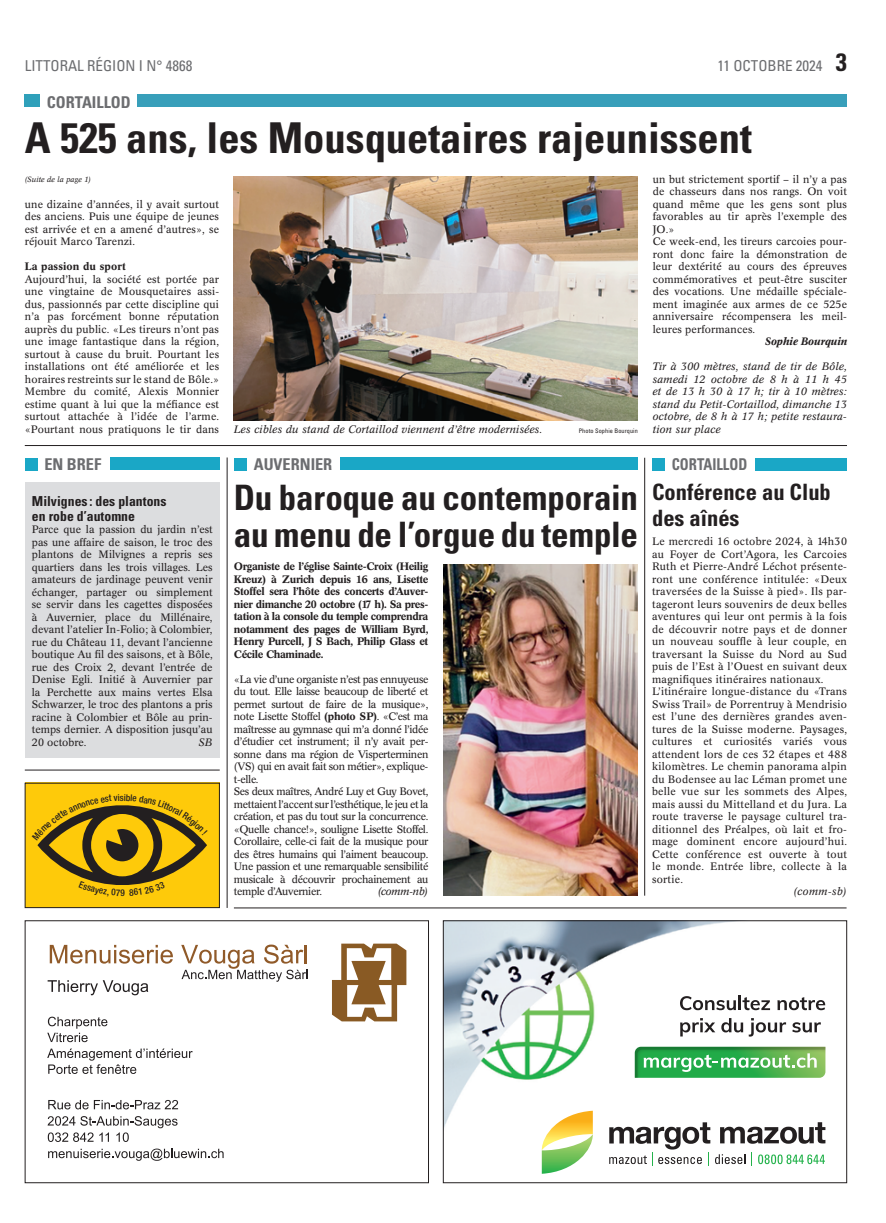
<style>
.page{position:relative;width:886px;height:1223px;background:#fff}
.page>*{position:absolute;margin:0;border:0;box-sizing:border-box;transform-origin:0 0}
.t1{font:700 condensed 42.5px "Univers";color:#231f20}
.t2{font:700 condensed 35px/37.5px "Univers";letter-spacing:-.005em;color:#231f20}
.t3{font:700 condensed 22.5px/26.2px "Univers";color:#231f20}
.t4{font:700 condensed 16.25px "Univers";color:#6c6d70}
.t5{font:700 condensed 16.25px "Univers";color:#6c6d70;scale:.9 1}
.t6{font:condensed 15px "Univers";color:#6c6d70}
.t7{font:700 condensed 13.75px/15px "Univers";color:#231f20}
.t8{font:10.62px/12.5px "Concorde BE";letter-spacing:.01em;color:#231f20;text-align:justify}
.t9{font:10.62px/12.5px "Concorde BE";letter-spacing:-.03em;color:#231f20}
.t10{font:500 10.62px/12.5px "Concorde BE";letter-spacing:-.03em;color:#231f20;text-align:justify}
.t11{font:italic 10.62px/12.5px "Concorde BE";letter-spacing:.01em;color:#231f20;text-align:justify}
.t12{font:500 10.62px "Concorde BE";letter-spacing:.01em;color:#231f20}
.t13{font:italic 500 10.62px "Concorde BE";letter-spacing:.01em;color:#231f20}
.t14{font:italic 7.5px "Concorde BE";color:#231f20}
.t15{font:condensed 6.25px "Univers";letter-spacing:.01em;color:#231f20}
.s1{font-weight:700;font-size:25px;color:#231f20}
.s2{font-weight:500}
</style>
<div class="page">
<div style="left:25px;top:94px;width:15px;height:13px;background:#2fa0ba"></div>
<div style="left:137px;top:94px;width:710px;height:13px;background:#389fba"></div>
<div style="left:25px;top:783px;width:195px;height:125px;background:#feca0a"></div>
<div style="left:25px;top:783px;width:195px;height:125px;border:1px solid #231f20"></div>
<hr style="left:227px;top:457px;width:1px;height:451px;background:#231f20">
<hr style="left:644px;top:458px;width:1px;height:437px;background:#231f20">
<hr style="left:234px;top:907px;width:612px;height:1px;background:#231f20">
<hr style="left:25px;top:769px;width:195px;height:1px;background:#231f20">
<img style="left:234px;top:176px;width:404px;height:244px">
<hr style="left:25px;top:445px;width:822px;height:1px;background:#231f20">
<div style="left:234px;top:458px;width:13px;height:12px;background:#1aa7c6"></div>
<div style="left:340px;top:458px;width:298px;height:12px;background:#1aa7c6"></div>
<img style="left:443px;top:564px;width:195px;height:331px">
<div style="left:25px;top:458px;width:12px;height:12px;background:#1aa7c6"></div>
<div style="left:110px;top:458px;width:110px;height:12px;background:#1aa7c6"></div>
<div style="left:25px;top:483px;width:195px;height:275px;background:#dcdddf"></div>
<div style="left:755px;top:458px;width:92px;height:12px;background:#1aa7c6"></div>
<div style="left:652px;top:458px;width:12px;height:12px;background:#1aa7c6"></div>
<svg style="left:50px;top:944px;width:123px;height:19px"></svg>
<svg style="left:181px;top:944px;width:127px;height:37px"></svg>
<svg style="left:48px;top:980px;width:100px;height:15px"></svg>
<svg style="left:47px;top:1016px;width:60px;height:26px"></svg>
<svg style="left:47px;top:1048px;width:146px;height:25px"></svg>
<svg style="left:48px;top:1100px;width:130px;height:9px"></svg>
<svg style="left:48px;top:1116px;width:130px;height:25px"></svg>
<svg style="left:48px;top:1148px;width:176px;height:12px"></svg>
<svg style="left:332px;top:943px;width:74px;height:78px"></svg>
<div style="left:25px;top:920px;width:404px;height:263px;border:1px solid #231f20"></div>
<img style="left:445px;top:922px;width:381px;height:219px">
<svg style="left:680px;top:996px;width:56px;height:14px"></svg>
<hr style="left:738px;top:995px;width:3px;height:15px;background:#231f20">
<svg style="left:742px;top:997px;width:28px;height:13px"></svg>
<svg style="left:777px;top:997px;width:48px;height:13px"></svg>
<svg style="left:680px;top:1018px;width:35px;height:18px"></svg>
<svg style="left:721px;top:1018px;width:22px;height:14px"></svg>
<svg style="left:749px;top:1018px;width:37px;height:18px"></svg>
<svg style="left:792px;top:1022px;width:29px;height:10px"></svg>
<svg style="left:542px;top:1110px;width:51px;height:63px"></svg>
<svg style="left:609px;top:1122px;width:216px;height:43px"></svg>
<svg style="left:635px;top:1046px;width:190px;height:31px"></svg>
<div style="left:443px;top:920px;width:404px;height:263px;border:1px solid #231f20"></div>
<svg style="left:37px;top:805px;width:170px;height:80px"></svg>
<h3 class="t6" style="left:25px;top:56px;width:169px">LITTORAL RÉGION I N° 4868</h3>
<h3 class="t6" style="left:717px;top:56px;width:131px">11 OCTOBRE 2024 <span class="s1">3</span></h3>
<h3 class="t4" style="left:47px;top:92px;width:85px">CORTAILLOD</h3>
<h1 class="t1" style="left:25px;top:112px;width:729px">A 525 ans, les Mousquetaires rajeunissent</h1>
<p class="t14" style="left:25px;top:175px;width:68px">(Suite de la page 1)</p>
<p class="t8" style="left:25px;top:198px;width:196px">une dizaine d’années, il y avait surtout des anciens. Puis une équipe de jeunes est arrivée et en a amené d’autres», se réjouit Marco Tarenzi.</p>
<p class="t12" style="left:25px;top:260px;width:103px">La passion du sport</p>
<p class="t8" style="left:25px;top:273px;width:196px">Aujourd’hui, la société est portée par une vingtaine de Mousquetaires assi&shy;dus, passionnés par cette discipline qui n’a pas forcément bonne réputation auprès du public. «Les tireurs n’ont pas une image fantastique dans la région, surtout à cause du bruit. Pourtant les installations ont été améliorée et les horaires restreints sur le stand de Bôle.» Membre du comité, Alexis Monnier estime quant à lui que la méfiance est surtout attachée à l’idée de l’arme. «Pourtant nous pratiquons le tir dans</p>
<h3 class="t4" style="left:44px;top:454px;width:58px">EN BREF</h3>
<p class="t7" style="left:32px;top:493px;width:136px">Milvignes : des plantons en robe d’automne</p>
<p class="t8" style="left:32px;top:523px;width:182px">Parce que la passion du jardin n’est pas une affaire de saison, le troc des plantons de Milvignes a repris ses quartiers dans les trois villages. Les amateurs de jardinage peuvent venir échanger, partager ou simplement se servir dans les cagettes disposées à Auvernier, place du Millénaire, devant l’atelier In-Folio; à Colombier, rue du Château 11, devant l’ancienne boutique Au fil des saisons, et à Bôle, rue des Croix 2, devant l’entrée de Denise Egli. Initié à Auvernier par la Perchette aux mains vertes Elsa Schwarzer, le troc des plantons a pris racine à Colombier et Bôle au prin&shy;temps dernier. A disposition jusqu’au 20 octobre.</p>
<p class="t11" style="left:199px;top:735px;width:15px">SB</p>
<p class="t11" style="left:234px;top:423px;width:310px">Les cibles du stand de Cortaillod viennent d’être modernisées.</p>
<p class="t15" style="left:579px;top:426px;width:61px">Photo Sophie Bourquin</p>
<h3 class="t4" style="left:254px;top:454px;width:80px">AUVERNIER</h3>
<h2 class="t2" style="left:234px;top:478px;width:405px">Du baroque au contemporain au menu de l’orgue du temple</h2>
<p class="t10" style="left:234px;top:560px;width:196px">Organiste de l’église Sainte-Croix (Heilig Kreuz) à Zurich depuis 16 ans, Lisette Stoffel sera l’hôte des concerts d’Auver&shy;nier dimanche 20 octobre (17 h). Sa pres&shy;tation à la console du temple comprendra notamment des pages de William Byrd, Henry Purcell, J S Bach, Philip Glass et Cécile Chaminade.</p>
<p class="t9" style="left:234px;top:673px;width:196px">«La vie d’une organiste n’est pas ennuyeuse du tout. Elle laisse beaucoup de liberté et permet surtout de faire de la musique», note Lisette Stoffel <span class="s2">(photo SP)</span>. «C’est ma maîtresse au gymnase qui m’a donné l’idée d’étudier cet instrument; il n’y avait per&shy;sonne dans ma région de Visperterminen (VS) qui en avait fait son métier», explique&shy;t-elle.<br>Ses deux maîtres, André Luy et Guy Bovet, mettaient l’accent sur l’esthétique, le jeu et la création, et pas du tout sur la concurrence. «Quelle chance!», souligne Lisette Stoffel.<br>Corollaire, celle-ci fait de la musique pour des êtres humains qui l’aiment beaucoup.<br>Une passion et une remarquable sensibilité musicale à découvrir prochainement au temple d’Auvernier.</p>
<p class="t11" style="left:378px;top:885px;width:52px">(comm-nb)</p>
<p class="t8" style="left:653px;top:173px;width:196px;text-align:left">un but strictement sportif – il n’y a pas de chasseurs dans nos rangs. On voit quand même que les gens sont plus favorables au tir après l’exemple des JO.»<br>Ce week-end, les tireurs carcoies pour&shy;ront donc faire la démonstration de leur dextérité au cours des épreuves commémoratives et peut-être susciter des vocations. Une médaille spéciale&shy;ment imaginée aux armes de ce 525e anniversaire récompensera les meil&shy;leures performances.</p>
<p class="t13" style="left:765px;top:335px;width:84px">Sophie Bourquin</p>
<p class="t11" style="left:653px;top:360px;width:196px">Tir à 300 mètres, stand de tir de Bôle, samedi 12 octobre de 8 h à 11 h 45 et de 13 h 30 à 17 h; tir à 10 mètres: stand du Petit-Cortaillod, dimanche 13 octobre, de 8 h à 17 h; petite restaura&shy;tion sur place</p>
<h3 class="t5" style="left:672px;top:454px;width:85px">CORTAILLOD</h3>
<h3 class="t3" style="left:652px;top:478px;width:180px">Conférence au Club des aînés</h3>
<p class="t8" style="left:652px;top:535px;width:196px;text-align:left">Le mercredi 16 octobre 2024, à 14h30 au Foyer de Cort’Agora, les Carcoies Ruth et Pierre-André Léchot présente&shy;ront une conférence intitulée: «Deux traversées de la Suisse à pied». Ils par&shy;tageront leurs souvenirs de deux belles aventures qui leur ont permis à la fois de découvrir notre pays et de donner un nouveau souffle à leur couple, en traversant la Suisse du Nord au Sud puis de l’Est à l’Ouest en suivant deux magnifiques itinéraires nationaux.<br>L’itinéraire longue-distance du «Trans Swiss Trail» de Porrentruy à Mendrisio est l’une des dernières grandes aven&shy;tures de la Suisse moderne. Paysages, cultures et curiosités variés vous attendent lors de ces 32 étapes et 488 kilomètres. Le chemin panorama alpin du Bodensee au lac Léman promet une belle vue sur les sommets des Alpes, mais aussi du Mittelland et du Jura. La route traverse le paysage culturel tra&shy;ditionnel des Préalpes, où lait et fro&shy;mage dominent encore aujourd’hui.<br>Cette conférence est ouverte à tout le monde. Entrée libre, collecte à la sortie.</p>
<p class="t11" style="left:793px;top:885px;width:55px">(comm-sb)</p>
</div>
